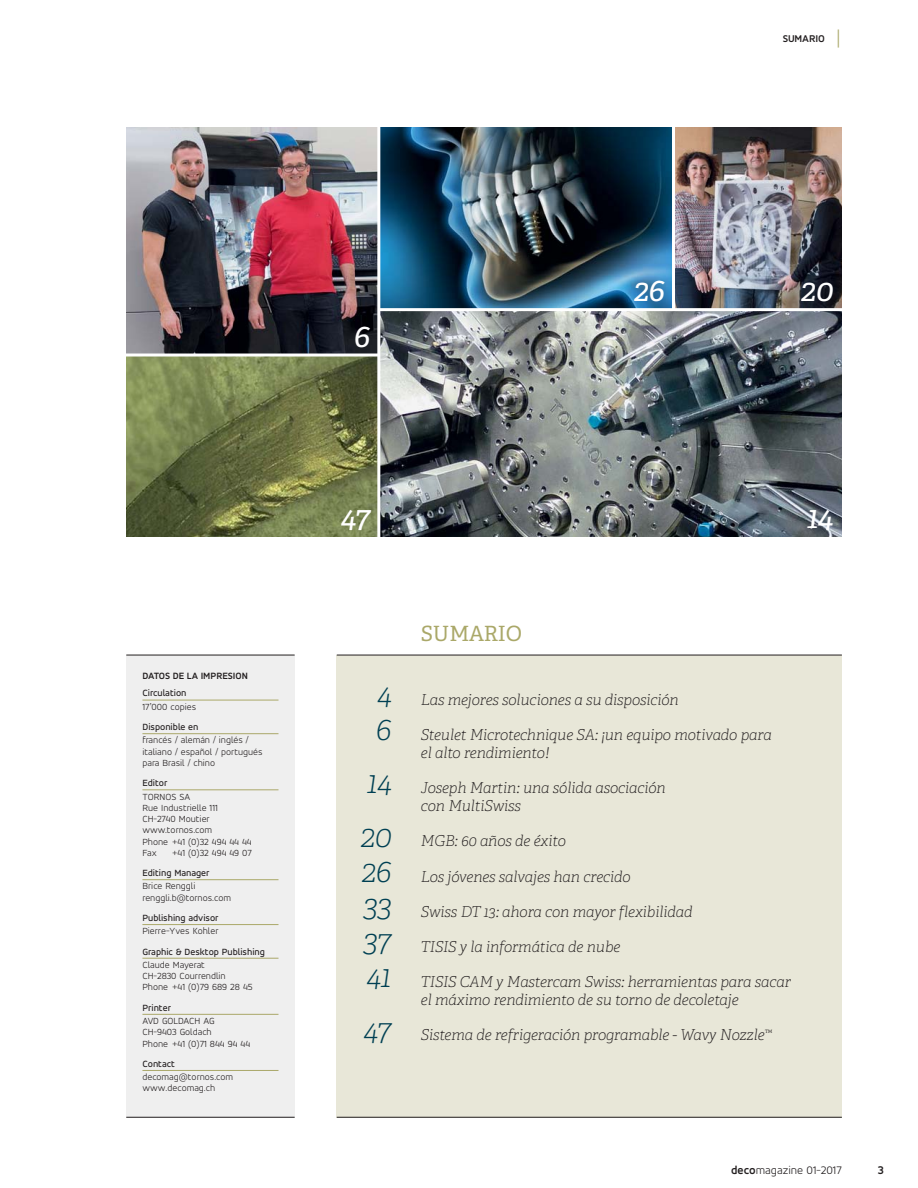
<style>
.page{position:relative;width:918px;height:1188px;background:#fff}
.page>*{position:absolute;margin:0;border:0;box-sizing:border-box;transform-origin:0 0}
.t1{font:italic 100 31.5px/35.1px "Adelle";letter-spacing:-.03em;color:#004053}
.t2{font:italic 31.5px "Adelle";letter-spacing:-.03em;color:#fff}
.t3{font:21px "Adelle";letter-spacing:-.01em;color:#aaa869}
.t4{font:italic 100 15px/18.1px "Adelle";letter-spacing:-.01em;color:#231f20}
.t5{font:300 12px "Accord Alternate";color:#231f20}
.t6{font:700 12px "Accord Alternate";color:#231f20}
.t7{font:700 10.5px "Accord Alternate";letter-spacing:-.01em;color:#231f20}
.t8{font:300 9.75px/11.2px "Accord Alternate";color:#231f20}
.t9{font:500 9.75px "Accord Alternate";color:#231f20}
.t10{font:700 9.75px "Accord Alternate";color:#231f20}
.s1{font-family:"DIN Pro";font-weight:300;font-size:21px;color:#aaa869}
.s2{font-weight:700}
</style>
<div class="page">
<img style="left:126px;top:128px;width:716px;height:409px">
<div style="left:337px;top:655px;width:505px;height:462px;background:#e8e7d8"></div>
<div style="left:126px;top:655px;width:169px;height:462px;background:#efefef"></div>
<hr style="left:337px;top:1117px;width:505px;height:1px;background:#231f20">
<hr style="left:126px;top:1117px;width:169px;height:1px;background:#231f20">
<hr style="left:337px;top:655px;width:505px;height:1px;background:#231f20">
<hr style="left:126px;top:655px;width:169px;height:1px;background:#231f20">
<hr style="left:142px;top:700px;width:137px;height:1px;background:#aaa869">
<hr style="left:142px;top:733px;width:137px;height:1px;background:#aaa869">
<hr style="left:142px;top:790px;width:137px;height:1px;background:#aaa869">
<hr style="left:142px;top:879px;width:137px;height:1px;background:#aaa869">
<hr style="left:142px;top:924px;width:137px;height:1px;background:#aaa869">
<hr style="left:142px;top:958px;width:137px;height:1px;background:#aaa869">
<hr style="left:142px;top:1014px;width:137px;height:1px;background:#aaa869">
<hr style="left:142px;top:1070px;width:137px;height:1px;background:#aaa869">
<hr style="left:121px;top:354px;width:258px;height:3px;background:#fff">
<hr style="left:379px;top:308px;width:499px;height:3px;background:#fff">
<hr style="left:377px;top:115px;width:3px;height:440px;background:#fff">
<hr style="left:672px;top:115px;width:3px;height:195px;background:#fff">
<p class="t7" style="left:783px;top:34px;width:61px">SUMARIO <span class="s1">|</span></p>
<p class="t10" style="left:142px;top:672px;width:107px">DATOS DE LA IMPRESION</p>
<p class="t9" style="left:142px;top:689px;width:46px">Circulation</p>
<p class="t8" style="left:142px;top:702px;width:55px">17’000 copies</p>
<p class="t9" style="left:142px;top:723px;width:58px">Disponible en</p>
<p class="t8" style="left:142px;top:736px;width:122px">francés / alemán / inglés / italiano / español / portugués para Brasil / chino</p>
<p class="t9" style="left:142px;top:779px;width:27px">Editor</p>
<p class="t8" style="left:142px;top:792px;width:111px">TORNOS SA<br>Rue Industrielle 111<br>CH-2740 Moutier www.tornos.com<br>Phone +41 (0)32 494 44 44<br>Fax</p>
<p class="t8" style="left:172px;top:848px;width:81px">+41 (0)32 494 49 07</p>
<p class="t9" style="left:142px;top:869px;width:69px">Editing Manager</p>
<p class="t8" style="left:142px;top:882px;width:90px">Brice Renggli renggli.b@tornos.com</p>
<p class="t9" style="left:142px;top:914px;width:78px">Publishing advisor</p>
<p class="t8" style="left:142px;top:926px;width:78px">Pierre-Yves Kohler</p>
<p class="t9" style="left:142px;top:948px;width:124px">Graphic &amp; Desktop Publishing</p>
<p class="t8" style="left:142px;top:960px;width:112px">Claude Mayerat<br>CH-2830 Courrendlin<br>Phone +41 (0)79 689 28 45</p>
<p class="t9" style="left:142px;top:1004px;width:30px">Printer</p>
<p class="t8" style="left:142px;top:1016px;width:109px">AVD GOLDACH AG<br>CH-9403 Goldach<br>Phone +41 (0)71 844 94 44</p>
<p class="t9" style="left:142px;top:1060px;width:34px">Contact</p>
<p class="t8" style="left:142px;top:1072px;width:92px">decomag@tornos.com www.decomag.ch</p>
<h1 class="t2" style="left:354px;top:320px;width:18px">6</h1>
<h1 class="t2" style="left:634px;top:274px;width:33px">26</h1>
<h1 class="t2" style="left:801px;top:274px;width:34px">20</h1>
<h1 class="t2" style="left:340px;top:502px;width:31px">47</h1>
<h1 class="t2" style="left:808px;top:502px;width:27px">14</h1>
<h1 class="t1" style="left:375px;top:678px;width:18px">4<br>6</h1>
<h1 class="t1" style="left:361px;top:757px;width:32px;line-height:53.4px">14<br>20</h1>
<h1 class="t1" style="left:362px;top:855px;width:31px;text-align:justify">26<br>33<br>37<br>41</h1>
<h1 class="t1" style="left:363px;top:1014px;width:30px">47</h1>
<h2 class="t3" style="left:421px;top:625px;width:103px">SUMARIO</h2>
<p class="t4" style="left:421px;top:691px;width:259px">Las mejores soluciones a su disposición</p>
<p class="t4" style="left:421px;top:726px;width:352px">Steulet Microtechnique SA : ¡un equipo motivado para el alto rendimiento !</p>
<p class="t4" style="left:421px;top:780px;width:246px">Joseph Martin : una sólida asociación con MultiSwiss</p>
<p class="t4" style="left:421px;top:833px;width:146px">MGB : 60 años de éxito</p>
<p class="t4" style="left:421px;top:868px;width:211px">Los jóvenes salvajes han crecido</p>
<p class="t4" style="left:421px;top:903px;width:273px">Swiss DT 13 : ahora con mayor flexibilidad</p>
<p class="t4" style="left:421px;top:938px;width:201px">TISIS y la informática de nube</p>
<p class="t4" style="left:421px;top:974px;width:371px">TISIS CAM y Mastercam Swiss : herramientas para sacar el máximo rendimiento de su torno de decoletaje</p>
<p class="t4" style="left:421px;top:1027px;width:352px">Sistema de refrigeración programable - Wavy Nozzle<sup>™</sup></p>
<p class="t5" style="left:731px;top:1165px;width:112px"><span class="s2">deco</span>magazine 01-2017</p>
<p class="t6" style="left:878px;top:1165px;width:8px">3</p>
</div>
